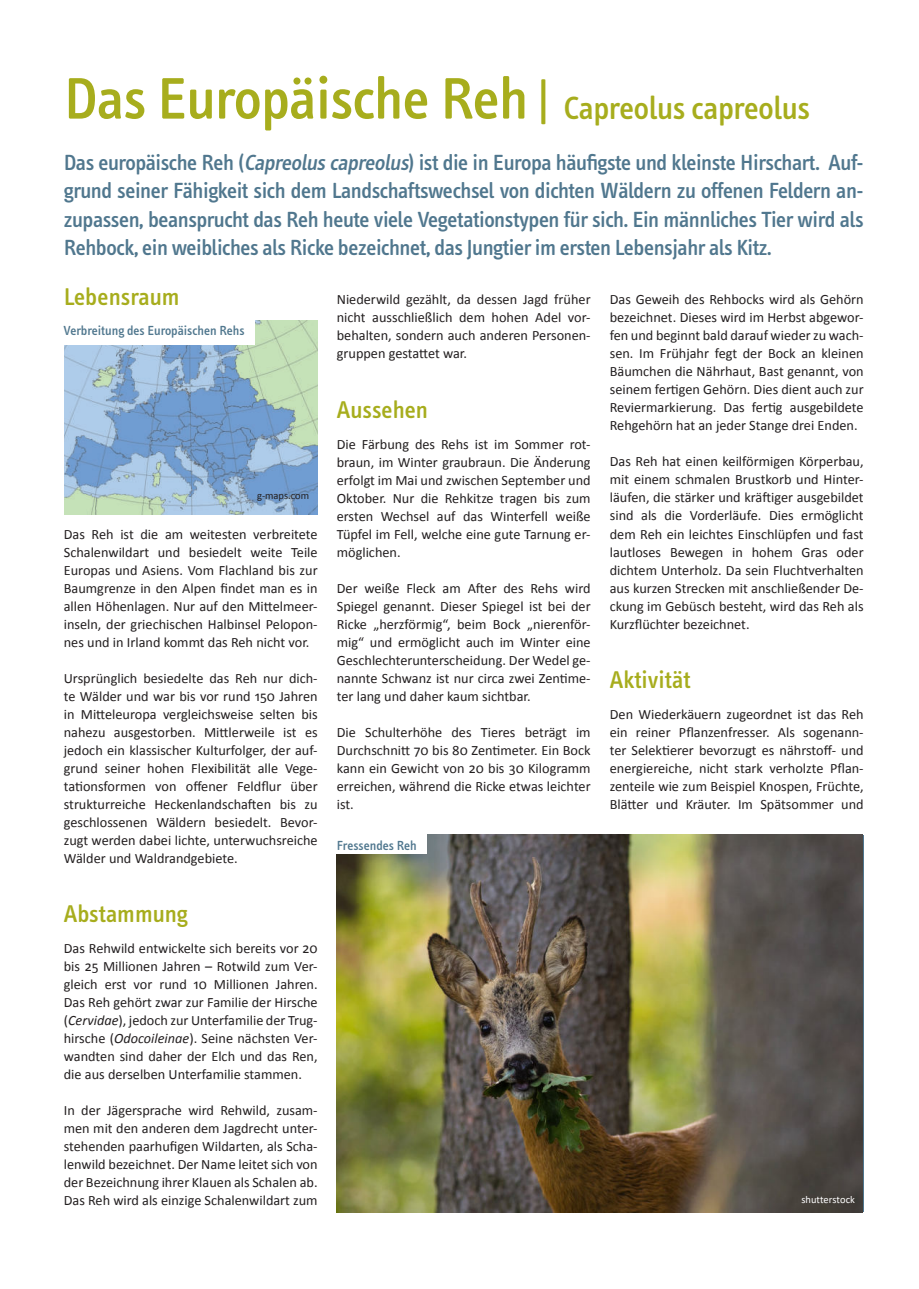
<style>
.page{position:relative;width:919px;height:1289px;background:#fff}
.page>*{position:absolute;margin:0;border:0;box-sizing:border-box;transform-origin:0 0}
.t1{font:500 33px "Info Text";letter-spacing:-.01em;color:#a7ad1d}
.t2{font:500 24.9px "Info Text";color:#a7ad1d}
.t3{font:500 22.5px/28.5px "Info Text";letter-spacing:-.02em;color:#50778e;text-align:justify}
.t4{font:14.25px/18px "Calibri";color:#231f20;text-align:justify}
.t5{font:500 13.5px "Info Text";color:#50778e}
.t6{font:10.5px "Calibri";color:#fff}
.t7{font:10.5px "Calibri";color:#231f20}
.s1{font-size:60px}
.s2{font-style:italic}
</style>
<div class="page">
<img style="left:64px;top:320px;width:253px;height:194px">
<div style="left:64px;top:319px;width:191px;height:25px;background:#fff"></div>
<img style="left:337px;top:834px;width:525px;height:378px">
<div style="left:337px;top:832px;width:90px;height:21px;background:#fff"></div>
<h1 class="t1" style="left:64px;top:94px;width:747px"><span class="s1">Das Europäische Reh</span> <sup>|</sup> Capreolus capreolus</h1>
<p class="t3" style="left:64px;top:150px;width:801px">Das europäische Reh (<span class="s2">Capreolus capreolus</span>) ist die in Europa häufigste und kleinste Hirschart. Auf&shy;grund seiner Fähigkeit sich dem Landschaftswechsel von dichten Wäldern zu offenen Feldern an&shy;zupassen, beansprucht das Reh heute viele Vegetationstypen für sich. Ein männliches Tier wird als Rehbock, ein weibliches als Ricke bezeichnet, das Jungtier im ersten Lebensjahr als Kitz.</p>
<h2 class="t2" style="left:64px;top:286px;width:117px">Lebensraum</h2>
<p class="t4" style="left:337px;top:291px;width:255px">Niederwild gezählt, da dessen Jagd früher nicht ausschließlich dem hohen Adel vor&shy;behalten, sondern auch anderen Personen&shy;gruppen gestattet war.</p>
<h2 class="t2" style="left:337px;top:399px;width:93px">Aussehen</h2>
<p class="t4" style="left:337px;top:434px;width:255px">Die Färbung des Rehs ist im Sommer rot&shy;braun, im Winter graubraun. Die Änderung erfolgt im Mai und zwischen September und Oktober. Nur die Rehkitze tragen bis zum ersten Wechsel auf das Winterfell weiße Tüpfel im Fell, welche eine gute Tarnung er&shy;möglichen.</p>
<p class="t4" style="left:337px;top:578px;width:255px">Der weiße Fleck am After des Rehs wird Spiegel genannt. Dieser Spiegel ist bei der Ricke „herzförmig“, beim Bock „nierenför&shy;mig“ und ermöglicht auch im Winter eine Geschlechterunterscheidung. Der Wedel ge&shy;nannte Schwanz ist nur circa zwei Zentime&shy;ter lang und daher kaum sichtbar.</p>
<p class="t4" style="left:337px;top:723px;width:255px">Die Schulterhöhe des Tieres beträgt im Durchschnitt 70 bis 80 Zentimeter. Ein Bock kann ein Gewicht von 20 bis 30 Kilogramm erreichen, während die Ricke etwas leichter ist.</p>
<p class="t4" style="left:609px;top:291px;width:255px">Das Geweih des Rehbocks wird als Gehörn bezeichnet. Dieses wird im Herbst abgewor&shy;fen und beginnt bald darauf wieder zu wach&shy;sen. Im Frühjahr fegt der Bock an kleinen Bäumchen die Nährhaut, Bast genannt, von seinem fertigen Gehörn. Dies dient auch zur Reviermarkierung. Das fertig ausgebildete Rehgehörn hat an jeder Stange drei Enden.</p>
<p class="t4" style="left:609px;top:453px;width:255px">Das Reh hat einen keilförmigen Körperbau, mit einem schmalen Brustkorb und Hinter&shy;läufen, die stärker und kräftiger ausgebildet sind als die Vorderläufe. Dies ermöglicht dem Reh ein leichtes Einschlüpfen und fast lautloses Bewegen in hohem Gras oder dichtem Unterholz. Da sein Fluchtverhalten aus kurzen Strecken mit anschließender De&shy;ckung im Gebüsch besteht, wird das Reh als Kurzflüchter bezeichnet.</p>
<p class="t5" style="left:64px;top:324px;width:182px">Verbreitung des Europäischen Rehs</p>
<p class="t7" style="left:257px;top:489px;width:54px">g-maps.com</p>
<p class="t4" style="left:64px;top:525px;width:255px">Das Reh ist die am weitesten verbreitete Schalenwildart und besiedelt weite Teile Europas und Asiens. Vom Flachland bis zur Baumgrenze in den Alpen findet man es in allen Höhenlagen. Nur auf den Mittelmeer&shy;inseln, der griechischen Halbinsel Pelopon&shy;nes und in Irland kommt das Reh nicht vor.</p>
<p class="t4" style="left:64px;top:668px;width:255px">Ursprünglich besiedelte das Reh nur dich&shy;te Wälder und war bis vor rund 150 Jahren in Mitteleuropa vergleichsweise selten bis nahezu ausgestorben. Mittlerweile ist es jedoch ein klassischer Kulturfolger, der auf&shy;grund seiner hohen Flexibilität alle Vege&shy;tationsformen von offener Feldflur über strukturreiche Heckenlandschaften bis zu geschlossenen Wäldern besiedelt. Bevor&shy;zugt werden dabei lichte, unterwuchsreiche Wälder und Waldrandgebiete.</p>
<h2 class="t2" style="left:64px;top:903px;width:126px">Abstammung</h2>
<p class="t4" style="left:64px;top:939px;width:255px">Das Rehwild entwickelte sich bereits vor 20 bis 25 Millionen Jahren – Rotwild zum Ver&shy;gleich erst vor rund 10 Millionen Jahren.<br>Das Reh gehört zwar zur Familie der Hirsche (<span class="s2">Cervidae</span>), jedoch zur Unterfamilie der Trug&shy;hirsche (<span class="s2">Odocoileinae</span>). Seine nächsten Ver&shy;wandten sind daher der Elch und das Ren, die aus derselben Unterfamilie stammen.</p>
<p class="t4" style="left:64px;top:1100px;width:255px">In der Jägersprache wird Rehwild, zusam&shy;men mit den anderen dem Jagdrecht unter&shy;stehenden paarhufigen Wildarten, als Scha&shy;lenwild bezeichnet. Der Name leitet sich von der Bezeichnung ihrer Klauen als Schalen ab.<br>Das Reh wird als einzige Schalenwildart zum</p>
<h2 class="t2" style="left:609px;top:669px;width:82px">Aktivität</h2>
<p class="t4" style="left:609px;top:705px;width:255px">Den Wiederkäuern zugeordnet ist das Reh ein reiner Pflanzenfresser. Als sogenann&shy;ter Selektierer bevorzugt es nährstoff- und energiereiche, nicht stark verholzte Pflan&shy;zenteile wie zum Beispiel Knospen, Früchte, Blätter und Kräuter. Im Spätsommer und</p>
<p class="t5" style="left:337px;top:839px;width:81px">Fressendes Reh</p>
<p class="t6" style="left:801px;top:1192px;width:55px">shutterstock</p>
</div>
